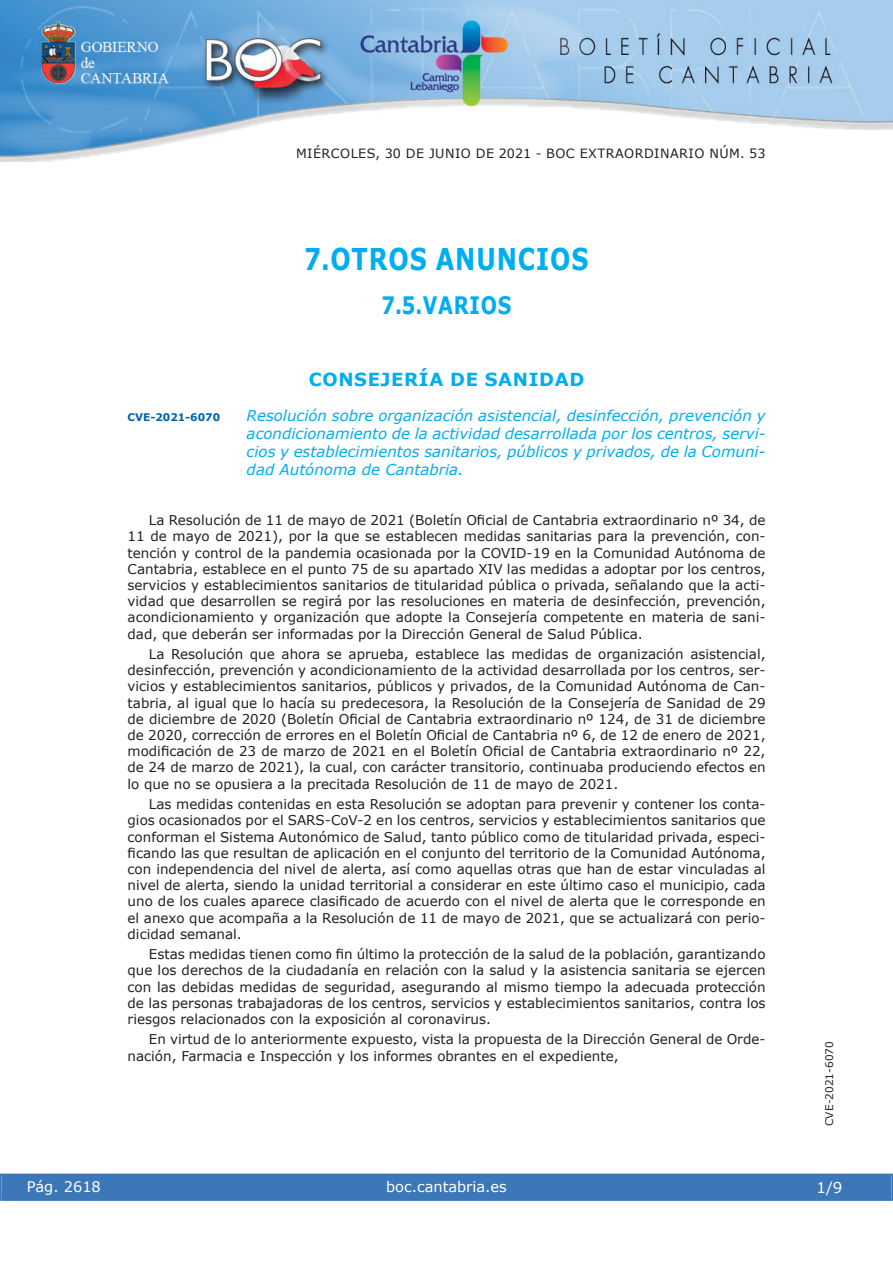
<style>
.page{position:relative;width:893px;height:1263px;background:#fff}
.page>*{position:absolute;margin:0;border:0;box-sizing:border-box;transform-origin:0 0}
.t1{font:700 30px "Verdana";letter-spacing:.035em;color:#00aeef;scale:.8 1}
.t2{font:700 24px "Verdana";letter-spacing:.035em;color:#00aeef;scale:.8 1}
.t3{font:700 18px "Verdana";letter-spacing:.035em;color:#00aeef}
.t4{font:italic 15px/18px "Verdana";color:#00aeef;text-align:justify}
.t5{font:15px "Verdana";color:#fff}
.t6{font:14.55px "Verdana";color:#fff}
.t7{font:13.5px/16.2px "Verdana";color:#231f20;text-align:justify}
.t8{font:12.75px "Verdana";letter-spacing:.035em;color:#231f20}
.t9{font:10.5px "Verdana";color:#231f20}
.t10{font:700 10.5px "Verdana";color:#0064aa}
</style>
<div class="page">
<img style="left:0;top:0;width:893px;height:161px">
<div style="left:1px;top:1174px;width:890px;height:27px;background:#3c78b7"></div>
<div style="left:0;top:1174px;width:893px;height:27px;border:1px solid #3c78b7"></div>
<p class="t8" style="left:296px;top:145px;width:471px">MIÉRCOLES, 30 DE JUNIO DE 2021 - BOC EXTRAORDINARIO NÚM. 53</p>
<h1 class="t1" style="left:304px;top:240px;width:357px">7.OTROS ANUNCIOS</h1>
<h2 class="t2" style="left:381px;top:290px;width:164px">7.5.VARIOS</h2>
<h3 class="t3" style="left:309px;top:368px;width:277px">CONSEJERÍA DE SANIDAD</h3>
<p class="t10" style="left:128px;top:410px;width:94px">CVE-2021-6070</p>
<p class="t4" style="left:247px;top:406px;width:520px">Resolución sobre organización asistencial, desinfección, prevención y acondicionamiento de la actividad desarrollada por los centros, servi&shy;cios y establecimientos sanitarios, públicos y privados, de la Comuni&shy;dad Autónoma de Cantabria.</p>
<p class="t7" style="left:128px;top:512px;width:640px;text-indent:21px">La Resolución de 11 de mayo de 2021 (Boletín Oficial de Cantabria extraordinario nº 34, de 11 de mayo de 2021), por la que se establecen medidas sanitarias para la prevención, con&shy;tención y control de la pandemia ocasionada por la COVID-19 en la Comunidad Autónoma de Cantabria, establece en el punto 75 de su apartado XIV las medidas a adoptar por los centros, servicios y establecimientos sanitarios de titularidad pública o privada, señalando que la acti&shy;vidad que desarrollen se regirá por las resoluciones en materia de desinfección, prevención, acondicionamiento y organización que adopte la Consejería competente en materia de sani&shy;dad, que deberán ser informadas por la Dirección General de Salud Pública.</p>
<p class="t7" style="left:128px;top:646px;width:640px;text-indent:21px">La Resolución que ahora se aprueba, establece las medidas de organización asistencial, desinfección, prevención y acondicionamiento de la actividad desarrollada por los centros, ser&shy;vicios y establecimientos sanitarios, públicos y privados, de la Comunidad Autónoma de Can&shy;tabria, al igual que lo hacía su predecesora, la Resolución de la Consejería de Sanidad de 29 de diciembre de 2020 (Boletín Oficial de Cantabria extraordinario nº 124, de 31 de diciembre de 2020, corrección de errores en el Boletín Oficial de Cantabria nº 6, de 12 de enero de 2021, modificación de 23 de marzo de 2021 en el Boletín Oficial de Cantabria extraordinario nº 22, de 24 de marzo de 2021), la cual, con carácter transitorio, continuaba produciendo efectos en lo que no se opusiera a la precitada Resolución de 11 de mayo de 2021.</p>
<p class="t7" style="left:128px;top:796px;width:640px;text-indent:21px">Las medidas contenidas en esta Resolución se adoptan para prevenir y contener los conta&shy;gios ocasionados por el SARS-CoV-2 en los centros, servicios y establecimientos sanitarios que conforman el Sistema Autonómico de Salud, tanto público como de titularidad privada, especi&shy;ficando las que resultan de aplicación en el conjunto del territorio de la Comunidad Autónoma, con independencia del nivel de alerta, así como aquellas otras que han de estar vinculadas al nivel de alerta, siendo la unidad territorial a considerar en este último caso el municipio, cada uno de los cuales aparece clasificado de acuerdo con el nivel de alerta que le corresponde en el anexo que acompaña a la Resolución de 11 de mayo de 2021, que se actualizará con perio&shy;dicidad semanal.</p>
<p class="t7" style="left:128px;top:946px;width:639px;text-indent:21px">Estas medidas tienen como fin último la protección de la salud de la población, garantizando que los derechos de la ciudadanía en relación con la salud y la asistencia sanitaria se ejercen con las debidas medidas de seguridad, asegurando al mismo tiempo la adecuada protección de las personas trabajadoras de los centros, servicios y establecimientos sanitarios, contra los riesgos relacionados con la exposición al coronavirus.</p>
<p class="t7" style="left:128px;top:1031px;width:639px;text-indent:21px">En virtud de lo anteriormente expuesto, vista la propuesta de la Dirección General de Orde&shy;nación, Farmacia e Inspección y los informes obrantes en el expediente,</p>
<p class="t6" style="left:27px;top:1177px;width:76px">Pág. 2618</p>
<p class="t6" style="left:386px;top:1178px;width:122px">boc.cantabria.es</p>
<p class="t9" style="left:823px;top:1126px;width:87px;rotate:-90deg">CVE-2021-6070</p>
<p class="t5" style="left:816px;top:1178px;width:27px">1/9</p>
</div>
